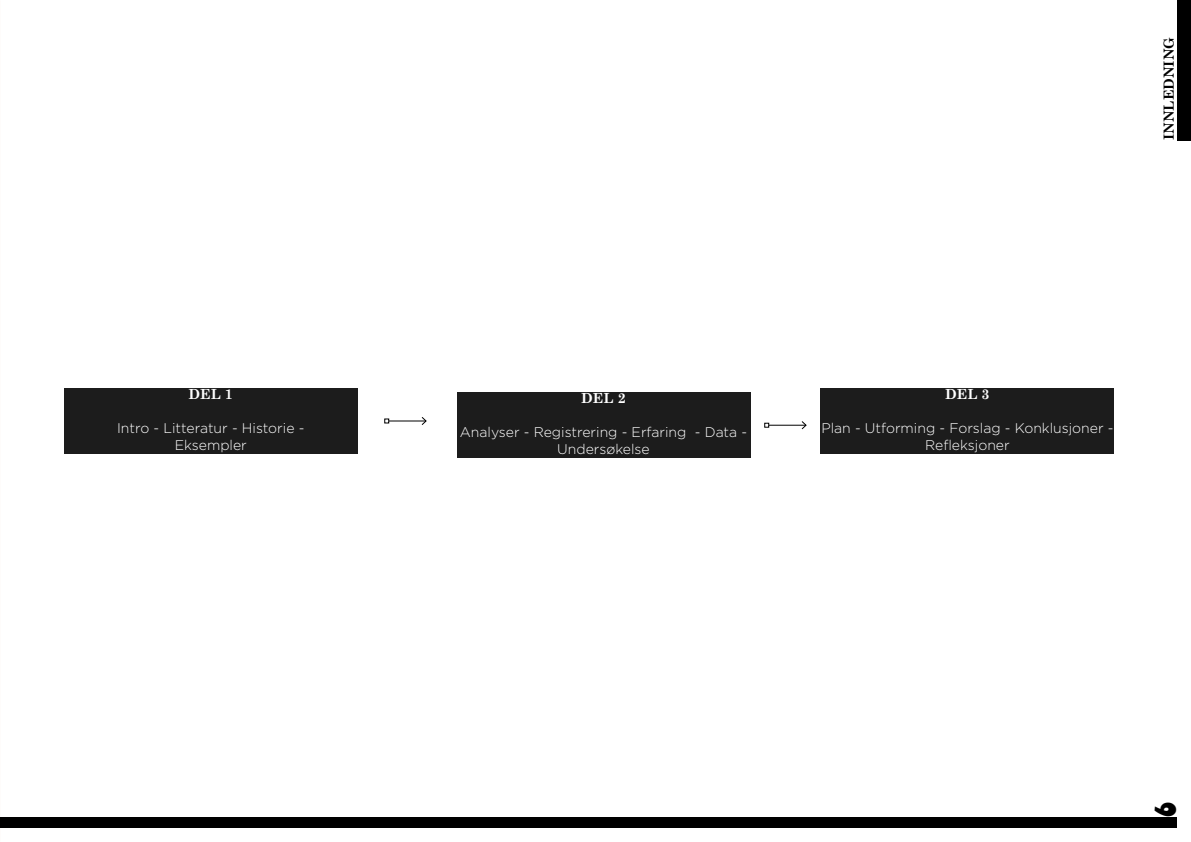
<style>
.page{position:relative;width:1191px;height:842px;background:#fff}
.page>*{position:absolute;margin:0;border:0;box-sizing:border-box;transform-origin:0 0}
.t1{font:27px "Showcard Gothic";color:#000}
.t2{font:300 14px/17px "Gotham";color:#fff;text-align:center}
.t3{font:700 14px "Century Schoolbook";color:#fff}
.t4{font:700 14px "Century Schoolbook";color:#000}
</style>
<div class="page">
<div style="left:0;top:818px;width:1176px;height:10px;background:#000"></div>
<div style="left:1177px;top:0;width:14px;height:140px;background:#000"></div>
<div style="left:64px;top:388px;width:294px;height:66px;background:#1c1c1c"></div>
<div style="left:456px;top:393px;width:294px;height:65px;background:#1c1c1c"></div>
<div style="left:820px;top:388px;width:294px;height:66px;background:#1c1c1c"></div>
<hr style="left:768px;top:425px;width:38px;height:1px;background:#000">
<svg style="left:764px;top:423px;width:5px;height:5px"></svg>
<svg style="left:800px;top:421px;width:7px;height:9px"></svg>
<hr style="left:389px;top:420px;width:37px;height:1px;background:#000">
<svg style="left:384px;top:418px;width:5px;height:5px"></svg>
<svg style="left:420px;top:417px;width:7px;height:8px"></svg>
<p class="t3" style="left:188px;top:383px;width:46px">DEL 1</p>
<p class="t2" style="left:117px;top:419px;width:189px">Intro - Litteratur - Historie -<br>Eksempler</p>
<p class="t4" style="left:1157px;top:140px;width:105px;rotate:-90deg">INNLEDNING</p>
<p class="t3" style="left:581px;top:387px;width:46px">DEL 2</p>
<p class="t2" style="left:460px;top:423px;width:289px">Analyser - Registrering - Erfaring - Data -<br>Undersøkelse</p>
<p class="t3" style="left:945px;top:383px;width:46px">DEL 3</p>
<p class="t2" style="left:821px;top:419px;width:294px">Plan - Utforming - Forslag - Konklusjoner -<br>Refleksjoner</p>
<h1 class="t1" style="left:1183px;top:802px;width:16px;rotate:90deg">9</h1>
</div>
